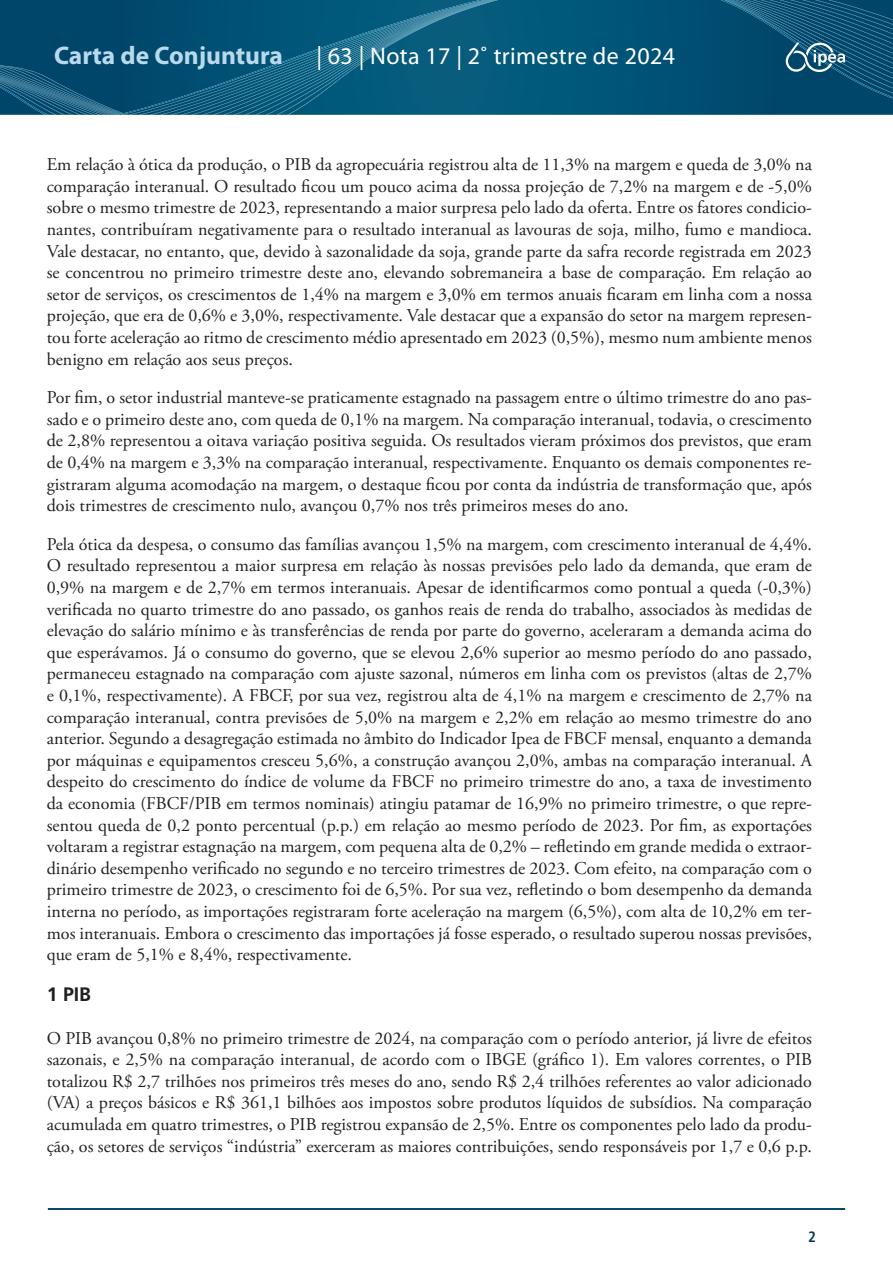
<style>
.page{position:relative;width:893px;height:1263px;background:#fff}
.page>*{position:absolute;margin:0;border:0;box-sizing:border-box;transform-origin:0 0}
.t1{font:700 25.5px "Myriad Pro";color:#b9d9ed}
.t2{font:24px "Myriad Pro";letter-spacing:.015em;color:#fff}
.Título_1{font:700 19.5px "Frutiger LT Pro";color:#231f20}
.corpo_de_texto{font:18px/21.6px "Adobe Garamond Pro";color:#231f20;text-align:justify}
.t3{font:700 condensed 15px "Frutiger LT Pro";color:#013d59}
</style>
<div class="page">
<hr style="left:48px;top:1208px;width:797px;height:2px;background:#013d59">
<svg style="left:498px;top:0;width:395px;height:115px;background:#015376"></svg>
<svg style="left:0;top:0;width:498px;height:115px;background:#095779"></svg>
<svg style="left:721px;top:0;width:172px;height:100px;background:#0f5376"></svg>
<h1 class="t1" style="left:54px;top:39px;width:230px">Carta de Conjuntura</h1>
<h2 class="t2" style="left:316px;top:41px;width:360px">| 63 | Nota 17 | 2˚ trimestre de 2024</h2>
<p class="corpo_de_texto" style="left:47px;top:154px;width:767px">Em relação à ótica da produção, o PIB da agropecuária registrou alta de 11,3% na margem e queda de 3,0% na comparação interanual. O resultado ficou um pouco acima da nossa projeção de 7,2% na margem e de -5,0% sobre o mesmo trimestre de 2023, representando a maior surpresa pelo lado da oferta. Entre os fatores condicio&shy;nantes, contribuíram negativamente para o resultado interanual as lavouras de soja, milho, fumo e mandioca.<br>Vale destacar, no entanto, que, devido à sazonalidade da soja, grande parte da safra recorde registrada em 2023 se concentrou no primeiro trimestre deste ano, elevando sobremaneira a base de comparação. Em relação ao setor de serviços, os crescimentos de 1,4% na margem e 3,0% em termos anuais ficaram em linha com a nossa projeção, que era de 0,6% e 3,0%, respectivamente. Vale destacar que a expansão do setor na margem represen&shy;tou forte aceleração ao ritmo de crescimento médio apresentado em 2023 (0,5%), mesmo num ambiente menos benigno em relação aos seus preços.</p>
<p class="corpo_de_texto" style="left:47px;top:387px;width:767px">Por fim, o setor industrial manteve-se praticamente estagnado na passagem entre o último trimestre do ano pas&shy;sado e o primeiro deste ano, com queda de 0,1% na margem. Na comparação interanual, todavia, o crescimento de 2,8% representou a oitava variação positiva seguida. Os resultados vieram próximos dos previstos, que eram de 0,4% na margem e 3,3% na comparação interanual, respectivamente. Enquanto os demais componentes re&shy;gistraram alguma acomodação na margem, o destaque ficou por conta da indústria de transformação que, após dois trimestres de crescimento nulo, avançou 0,7% nos três primeiros meses do ano.</p>
<p class="corpo_de_texto" style="left:47px;top:534px;width:767px">Pela ótica da despesa, o consumo das famílias avançou 1,5% na margem, com crescimento interanual de 4,4%.<br>O resultado representou a maior surpresa em relação às nossas previsões pelo lado da demanda, que eram de 0,9% na margem e de 2,7% em termos interanuais. Apesar de identificarmos como pontual a queda (-0,3%) verificada no quarto trimestre do ano passado, os ganhos reais de renda do trabalho, associados às medidas de elevação do salário mínimo e às transferências de renda por parte do governo, aceleraram a demanda acima do que esperávamos. Já o consumo do governo, que se elevou 2,6% superior ao mesmo período do ano passado, permaneceu estagnado na comparação com ajuste sazonal, números em linha com os previstos (altas de 2,7% e 0,1%, respectivamente). A FBCF, por sua vez, registrou alta de 4,1% na margem e crescimento de 2,7% na comparação interanual, contra previsões de 5,0% na margem e 2,2% em relação ao mesmo trimestre do ano anterior. Segundo a desagregação estimada no âmbito do Indicador Ipea de FBCF mensal, enquanto a demanda por máquinas e equipamentos cresceu 5,6%, a construção avançou 2,0%, ambas na comparação interanual. A despeito do crescimento do índice de volume da FBCF no primeiro trimestre do ano, a taxa de investimento da economia (FBCF/PIB em termos nominais) atingiu patamar de 16,9% no primeiro trimestre, o que repre&shy;sentou queda de 0,2 ponto percentual (p.p.) em relação ao mesmo período de 2023. Por fim, as exportações voltaram a registrar estagnação na margem, com pequena alta de 0,2% – refletindo em grande medida o extraor&shy;dinário desempenho verificado no segundo e no terceiro trimestres de 2023. Com efeito, na comparação com o primeiro trimestre de 2023, o crescimento foi de 6,5%. Por sua vez, refletindo o bom desempenho da demanda interna no período, as importações registraram forte aceleração na margem (6,5%), com alta de 10,2% em ter&shy;mos interanuais. Embora o crescimento das importações já fosse esperado, o resultado superou nossas previsões, que eram de 5,1% e 8,4%, respectivamente.</p>
<p class="Título_1" style="left:47px;top:982px;width:46px">1 PIB</p>
<p class="corpo_de_texto" style="left:47px;top:1028px;width:767px">O PIB avançou 0,8% no primeiro trimestre de 2024, na comparação com o período anterior, já livre de efeitos sazonais, e 2,5% na comparação interanual, de acordo com o IBGE (gráfico 1). Em valores correntes, o PIB totalizou R$ 2,7 trilhões nos primeiros três meses do ano, sendo R$ 2,4 trilhões referentes ao valor adicionado (VA) a preços básicos e R$ 361,1 bilhões aos impostos sobre produtos líquidos de subsídios. Na comparação acumulada em quatro trimestres, o PIB registrou expansão de 2,5%. Entre os componentes pelo lado da produ&shy;ção, os setores de serviços “indústria” exerceram as maiores contribuições, sendo responsáveis por 1,7 e 0,6 p.p.</p>
<p class="t3" style="left:808px;top:1228px;width:9px">2</p>
</div>
